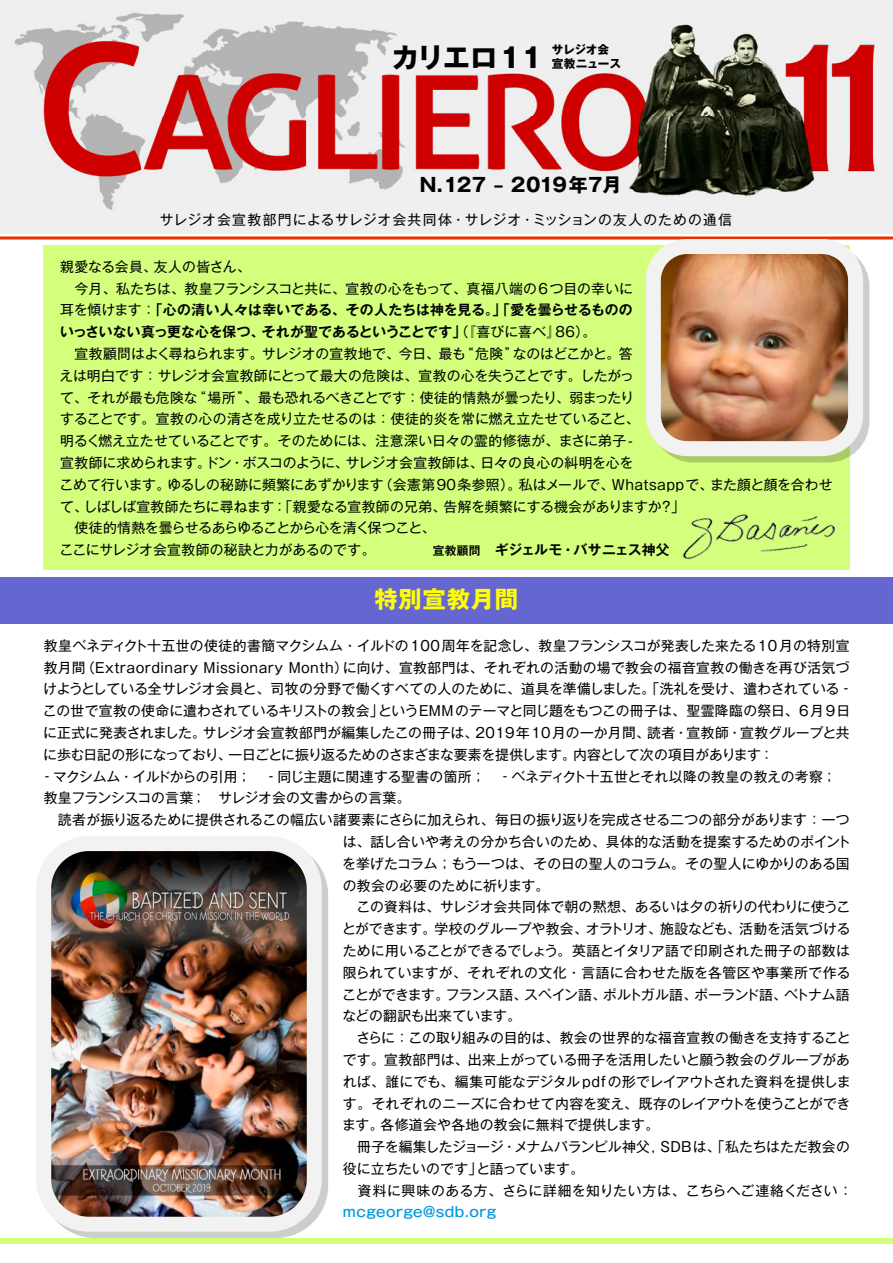
<style>
.page{position:relative;width:893px;height:1263px;background:#fff}
.page>*{position:absolute;margin:0;border:0;box-sizing:border-box;transform-origin:0 0}
.t1{font:700 27.45px "Gothic MB101 Pro";color:#000}
.t2{font:700 23.4px "Gothic MB101 Pro";letter-spacing:.03em;color:#ff0}
.t3{font:700 19.2px "Gothic MB101 Pro";color:#000}
.t4{font:13.8px/21.8px "Gothic MB101 Pro";letter-spacing:.005em;color:#000}
.t5{font:700 13.8px/21.8px "Gothic MB101 Pro De";letter-spacing:.005em;color:#000}
.t6{font:13.8px "Gothic MB101 Pro";letter-spacing:.03em;color:#000}
.t7{font:13.8px "Gothic MB101 Pro";letter-spacing:-.035em;color:#000}
.t8{font:13.8px "Gothic MB101 Pro";letter-spacing:.07em;color:#000}
.t9{font:13.8px "Gothic MB101 Pro";letter-spacing:-.03em;color:#000}
.t10{font:13.8px "Gothic MB101 Pro";letter-spacing:.025em;color:#000}
.t11{font:500 13.8px "Gothic MB101 Pro";letter-spacing:.03em;color:#0098de}
.t12{font:700 11.7px/13.6px "Gothic MB101 Pro";letter-spacing:-.015em;color:#000}
.s1{font-family:"Gothic MB101 Pro";font-weight:400}
.s2{font-family:"Gothic MB101 Pro De";font-weight:700;font-size:11.7px}
.s3{font-family:"Gothic MB101 Pro De";font-weight:700}
</style>
<div class="page">
<div style="left:0;top:577px;width:892px;height:47px;background:#6666d0"></div>
<div style="left:44px;top:245px;width:805px;height:324px;background:#d3ff7d"></div>
<img style="left:0;top:0;width:892px;height:233px">
<hr style="left:0;top:237px;width:892px;height:3px;background:#ed3000">
<img style="left:682px;top:499px;width:168px;height:66px">
<div style="left:0;top:1239px;width:892px;height:5px;background:#d3ff7d"></div>
<div style="left:652px;top:245px;width:217px;height:218px;border:15px solid #000;border-radius:34px"></div>
<img style="left:661px;top:255px;width:194px;height:194px">
<div style="left:645px;top:239px;width:218px;height:217px;border:15px solid #f2f2f2;border-radius:34px"></div>
<div style="left:43px;top:842px;width:285px;height:396px;border:15px solid #000;border-radius:45px"></div>
<img style="left:52px;top:852px;width:262px;height:372px">
<div style="left:36px;top:836px;width:286px;height:396px;border:15px solid #f2f2f2;border-radius:45px"></div>
<h1 class="t1" style="left:391px;top:34px;width:152px">カリエロ11</h1>
<p class="t12" style="left:551px;top:41px;width:83px">サレジオ会<br>宣教ニュース　</p>
<h3 class="t3" style="left:419px;top:168px;width:203px">N.127 ‒ 2019年7月</h3>
<p class="t8" style="left:160px;top:209px;width:574px">サレジオ会宣教部門によるサレジオ会共同体・サレジオ・ミッションの友人のための通信</p>
<p class="t4" style="left:60px;top:254px;width:574px">親愛なる会員、友人の皆さん、<br>　今月、私たちは、教皇フランシスコと共に、宣教の心をもって、真福八端の6つ目の幸いに</p>
<p class="t5" style="left:60px;top:298px;width:574px"><span class="s1">耳を傾けます：</span>「心の清い人々は幸いである、その人たちは神を見る。」「愛を曇らせるもののいっさいない真っ更な心を保つ、それが聖であるということです」<span class="s1">（『喜びに喜べ』86）。</span></p>
<p class="t4" style="left:59px;top:341px;width:774px">　宣教顧問はよく尋ねられます。サレジオの宣教地で、今日、最も“危険”なのはどこかと。答<br>えは明白です：サレジオ会宣教師にとって最大の危険は、宣教の心を失うことです。したがっ<br>て、それが最も危険な“場所”、最も恐れるべきことです：使徒的情熱が曇ったり、弱まったり<br>することです。宣教の心の清さを成り立たせるのは：使徒的炎を常に燃え立たせていること、<br>明るく燃え立たせていることです。そのためには、注意深い日々の霊的修徳が、まさに弟子-<br>宣教師に求められます。ドン・ボスコのように、サレジオ会宣教師は、日々の良心の糾明を心を<br>こめて行います。ゆるしの秘跡に頻繁にあずかります（会憲第90条参照）。私はメールで、Whatsappで、また顔と顔を合わせて、しばしば宣教師たちに尋ねます：「親愛なる宣教師の兄弟、告解を頻繁にする機会がありますか？」<br>　使徒的情熱を曇らせるあらゆることから心を清く保つこと、<br>ここにサレジオ会宣教師の秘訣と力があるのです。<span class="s2">　　　　　宣教顧問</span><span class="s3">　ギジェルモ・バサニェス神父</span></p>
<h2 class="t2" style="left:374px;top:580px;width:145px">特別宣教月間</h2>
<p class="t4" style="left:44px;top:633px;width:807px">教皇ベネディクト十五世の使徒的書簡マクシムム・イルドの100周年を記念し、教皇フランシスコが発表した来たる10月の特別宣</p>
<p class="t6" style="left:44px;top:656px;width:807px">教月間（Extraordinary Missionary Month）に向け、宣教部門は、それぞれの活動の場で教会の福音宣教の働きを再び活気づ</p>
<p class="t4" style="left:43px;top:676px;width:811px">けようとしている全サレジオ会員と、司牧の分野で働くすべての人のために、道具を準備しました。「洗礼を受け、遣わされている‐</p>
<p class="t4" style="left:43px;top:698px;width:809px">この世で宣教の使命に遣わされているキリストの教会」というEMMのテーマと同じ題をもつこの冊子は、聖霊降臨の祭日、6月9日</p>
<p class="t4" style="left:43px;top:720px;width:807px">に正式に発表されました。サレジオ会宣教部門が編集したこの冊子は、2019年10月の一か月間、読者・宣教師・宣教グループと共</p>
<p class="t7" style="left:43px;top:743px;width:731px">に歩む日記の形になっており、一日ごとに振り返るためのさまざまな要素を提供します。内容として次の項目があります：</p>
<p class="t4" style="left:40px;top:764px;width:811px">‐マクシムム・イルドからの引用；　‐同じ主題に関連する聖書の箇所；　‐ベネディクト十五世とそれ以降の教皇の教えの考察；　</p>
<p class="t4" style="left:44px;top:785px;width:368px">教皇フランシスコの言葉；　サレジオ会の文書からの言葉。</p>
<p class="t4" style="left:44px;top:807px;width:807px">　読者が振り返るために提供されるこの幅広い諸要素にさらに加えられ、毎日の振り返りを完成させる二つの部分があります：一つ</p>
<p class="t4" style="left:343px;top:829px;width:510px">は、話し合いや考えの分かち合いのため、具体的な活動を提案するためのポイント</p>
<p class="t4" style="left:342px;top:851px;width:509px">を挙げたコラム；もう一つは、その日の聖人のコラム。その聖人にゆかりのある国</p>
<p class="t4" style="left:343px;top:873px;width:208px">の教会の必要のために祈ります。</p>
<p class="t4" style="left:343px;top:894px;width:508px">　この資料は、サレジオ会共同体で朝の黙想、あるいは夕の祈りの代わりに使うこ</p>
<p class="t4" style="left:342px;top:916px;width:510px">とができます。学校のグループや教会、オラトリオ、施設なども、活動を活気づける</p>
<p class="t4" style="left:343px;top:938px;width:508px">ために用いることができるでしょう。英語とイタリア語で印刷された冊子の部数は</p>
<p class="t10" style="left:343px;top:961px;width:509px">限られていますが、それぞれの文化・言語に合わせた版を各管区や事業所で作る</p>
<p class="t9" style="left:342px;top:983px;width:509px">ことができます。フランス語、スペイン語、ポルトガル語、ポーランド語、ベトナム語</p>
<p class="t4" style="left:342px;top:1003px;width:180px">などの翻訳も出来ています。</p>
<p class="t4" style="left:343px;top:1025px;width:509px">　さらに：この取り組みの目的は、教会の世界的な福音宣教の働きを支持すること</p>
<p class="t4" style="left:343px;top:1047px;width:508px">です。宣教部門は、出来上がっている冊子を活用したいと願う教会のグループがあ</p>
<p class="t4" style="left:343px;top:1069px;width:509px">れば、誰にでも、編集可能なデジタルpdfの形でレイアウトされた資料を提供しま</p>
<p class="t4" style="left:343px;top:1090px;width:509px">す。それぞれのニーズに合わせて内容を変え、既存のレイアウトを使うことができ</p>
<p class="t4" style="left:342px;top:1112px;width:318px">ます。各修道会や各地の教会に無料で提供します。</p>
<p class="t4" style="left:343px;top:1134px;width:508px">　冊子を編集したジョージ・メナムパランピル神父, SDBは、「私たちはただ教会の</p>
<p class="t4" style="left:343px;top:1156px;width:243px">役に立ちたいのです」と語っています。</p>
<p class="t4" style="left:343px;top:1178px;width:511px">　資料に興味のある方、さらに詳細を知りたい方は、こちらへご連絡ください：</p>
<p class="t11" style="left:343px;top:1201px;width:155px">mcgeorge@sdb.org</p>
</div>
